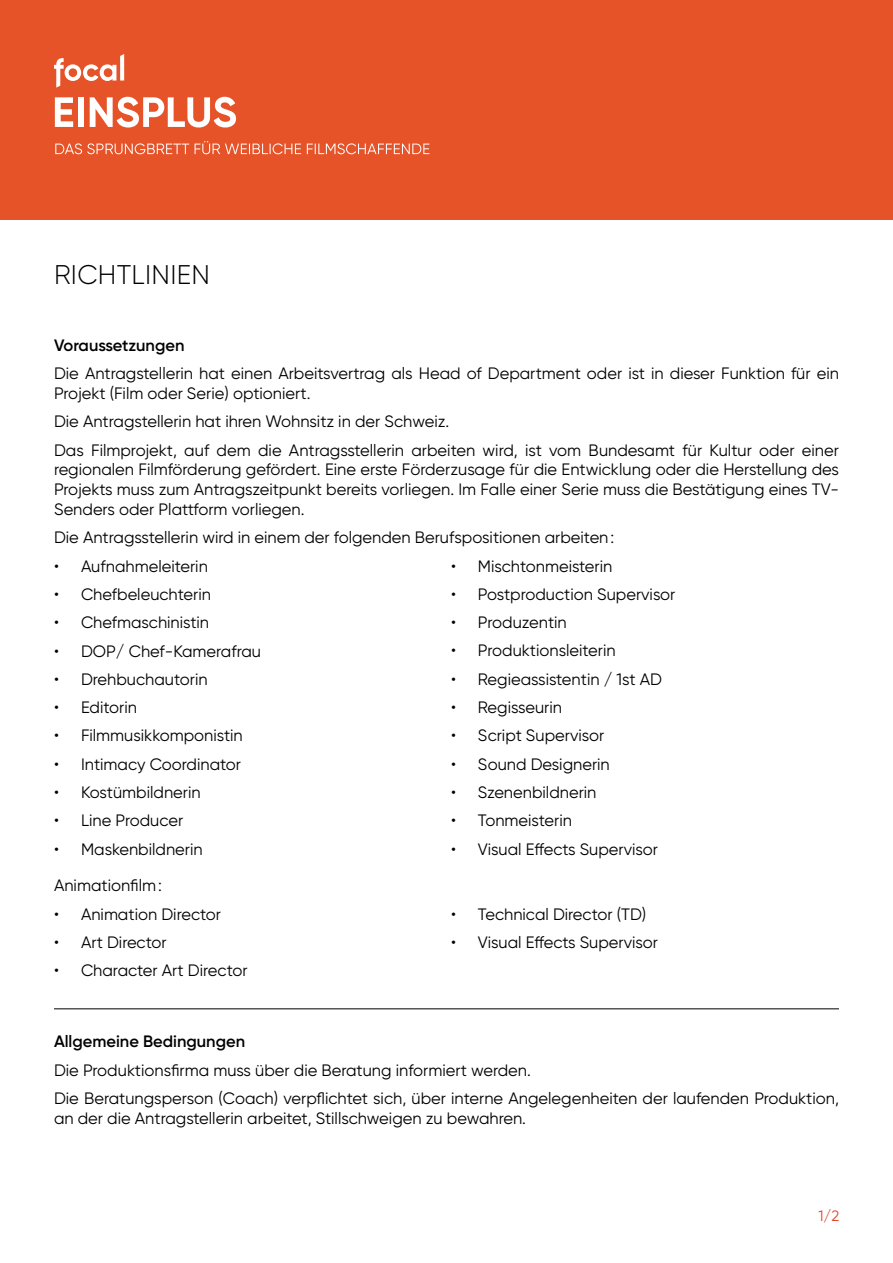
<style>
.page{position:relative;width:893px;height:1263px;background:#fff}
.page>*{position:absolute;margin:0;border:0;box-sizing:border-box;transform-origin:0 0}
.t1{font:300 27px "Gilroy";letter-spacing:.01em;color:#000}
.t2{font:16.5px/19.8px "Gilroy";color:#000}
.t3{font:600 16.5px "Gilroy";color:#000}
.t4{font:15px "Gilroy";color:#e2452e}
</style>
<div class="page">
<hr style="left:54px;top:1008px;width:785px;height:1px;background:#000">
<div style="left:0;top:0;width:893px;height:219px;background:#e65328"></div>
<svg style="left:54px;top:54px;width:70px;height:34px"></svg>
<svg style="left:55px;top:97px;width:18px;height:30px"></svg>
<div style="left:78px;top:97px;width:6px;height:30px;background:#fff"></div>
<svg style="left:90px;top:97px;width:146px;height:31px"></svg>
<svg style="left:55px;top:141px;width:374px;height:13px"></svg>
<h1 class="t1" style="left:54px;top:258px;width:157px">RICHTLINIEN</h1>
<p class="t3" style="left:54px;top:335px;width:132px">Voraussetzungen</p>
<p class="t2" style="left:54px;top:363px;width:786px">Die Antragstellerin hat einen Arbeitsvertrag als Head of Department oder ist in dieser Funktion für ein<br>Projekt (Film oder Serie) optioniert.</p>
<p class="t2" style="left:54px;top:407px;width:786px;line-height:28.3px">Die Antragstellerin hat ihren Wohnsitz in der Schweiz.<br>Das Filmprojekt, auf dem die Antragsstellerin arbeiten wird, ist vom Bundesamt für Kultur oder einer</p>
<p class="t2" style="left:54px;top:460px;width:786px;text-align:justify">regionalen Filmförderung gefördert. Eine erste Förderzusage für die Entwicklung oder die Herstellung des Projekts muss zum Antragszeitpunkt bereits vorliegen. Im Falle einer Serie muss die Bestätigung eines TV-Senders oder Plattform vorliegen.</p>
<p class="t2" style="left:54px;top:527px;width:562px">Die Antragsstellerin wird in einem der folgenden Berufspositionen arbeiten:</p>
<p class="t2" style="left:54px;top:556px;width:155px">• Aufnahmeleiterin</p>
<p class="t2" style="left:54px;top:584px;width:158px">• Chefbeleuchterin</p>
<p class="t2" style="left:54px;top:612px;width:157px">• Chefmaschinistin</p>
<p class="t2" style="left:54px;top:641px;width:209px">• DOP/ Chef-Kamerafrau</p>
<p class="t2" style="left:54px;top:669px;width:155px">• Drehbuchautorin</p>
<p class="t2" style="left:54px;top:697px;width:84px">• Editorin</p>
<p class="t2" style="left:54px;top:726px;width:190px">• Filmmusikkomponistin</p>
<p class="t2" style="left:54px;top:754px;width:189px">• Intimacy Coordinator</p>
<p class="t2" style="left:54px;top:782px;width:148px">• Kostümbildnerin</p>
<p class="t2" style="left:54px;top:810px;width:131px">• Line Producer</p>
<p class="t2" style="left:54px;top:839px;width:150px">• Maskenbildnerin</p>
<p class="t2" style="left:451px;top:556px;width:163px">• Mischtonmeisterin</p>
<p class="t2" style="left:451px;top:584px;width:226px">• Postproduction Supervisor</p>
<p class="t2" style="left:451px;top:612px;width:117px">• Produzentin</p>
<p class="t2" style="left:451px;top:641px;width:166px">• Produktionsleiterin</p>
<p class="t2" style="left:451px;top:669px;width:212px">• Regieassistentin / 1st AD</p>
<p class="t2" style="left:451px;top:697px;width:113px">• Regisseurin</p>
<p class="t2" style="left:451px;top:725px;width:155px">• Script Supervisor</p>
<p class="t2" style="left:451px;top:754px;width:160px">• Sound Designerin</p>
<p class="t2" style="left:451px;top:782px;width:147px">• Szenenbildnerin</p>
<p class="t2" style="left:451px;top:810px;width:122px">• Tonmeisterin</p>
<p class="t2" style="left:451px;top:839px;width:209px">• Visual Effects Supervisor</p>
<p class="t2" style="left:54px;top:875px;width:110px">Animationfilm:</p>
<p class="t2" style="left:54px;top:904px;width:168px">• Animation Director</p>
<p class="t2" style="left:54px;top:932px;width:114px">• Art Director</p>
<p class="t2" style="left:54px;top:960px;width:195px">• Character Art Director</p>
<p class="t2" style="left:451px;top:904px;width:197px">• Technical Director (TD)</p>
<p class="t2" style="left:451px;top:932px;width:209px">• Visual Effects Supervisor</p>
<p class="t3" style="left:54px;top:1031px;width:193px">Allgemeine Bedingungen</p>
<p class="t2" style="left:54px;top:1055px;width:786px;line-height:28.3px">Die Produktionsfirma muss über die Beratung informiert werden.<br>Die Beratungsperson (Coach) verpflichtet sich, über interne Angelegenheiten der laufenden Produktion,</p>
<p class="t2" style="left:54px;top:1108px;width:474px">an der die Antragstellerin arbeitet, Stillschweigen zu bewahren.</p>
<p class="t4" style="left:818px;top:1206px;width:22px">1/2</p>
</div>
